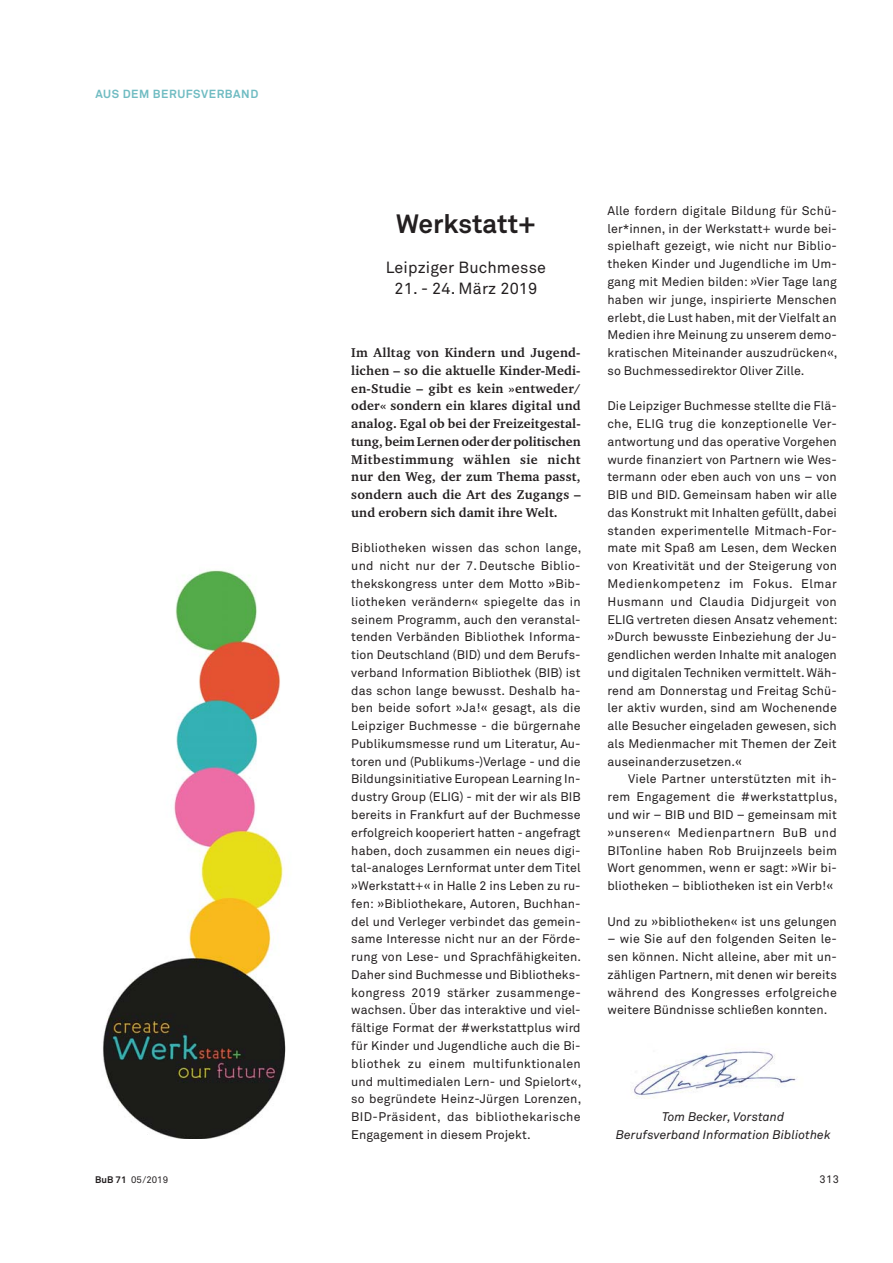
<style>
.page{position:relative;width:893px;height:1263px;background:#fff}
.page>*{position:absolute;margin:0;border:0;box-sizing:border-box;transform-origin:0 0}
.t1{font:700 26.25px "Akkurat Pro";color:#231f20}
.t2{font:16.05px "Akkurat Pro";letter-spacing:.01em;color:#231f20}
.t3{font:700 13.05px/17.7px "Charter ITC Pro";letter-spacing:.02em;color:#231f20;text-align:justify}
.t4{font:12.45px/17.7px "Akkurat Pro";letter-spacing:.005em;color:#231f20;text-align:justify}
.t5{font:italic 12.45px/17.7px "Akkurat Pro";letter-spacing:.005em;color:#231f20;text-align:center}
.t6{font:700 11.7px "Akkurat Pro";letter-spacing:.05em;color:#70bcc2}
.t7{font:10.95px "Akkurat Pro";color:#231f20}
.t8{font:9.45px "Akkurat Pro";letter-spacing:.01em;color:#231f20}
.s1{font-weight:700}
</style>
<div class="page">
<img style="left:103px;top:570px;width:183px;height:569px">
<img style="left:634px;top:1050px;width:162px;height:49px">
<p class="t6" style="left:95px;top:87px;width:164px">AUS DEM BERUFSVERBAND</p>
<h1 class="t1" style="left:396px;top:208px;width:141px">Werkstatt+</h1>
<p class="t2" style="left:386px;top:262px;width:162px">Leipziger Buchmesse</p>
<p class="t2" style="left:394px;top:282px;width:144px">21. - 24. März 2019</p>
<p class="t3" style="left:351px;top:344px;width:231px">Im Alltag von Kindern und Jugend&shy;lichen – so die aktuelle Kinder-Medi&shy;en-Studie – gibt es kein »entweder/ oder« sondern ein klares digital und analog. Egal ob bei der Freizeitgestal&shy;tung, beim Lernen oder der politischen Mitbestimmung wählen sie nicht nur den Weg, der zum Thema passt, sondern auch die Art des Zugangs – und erobern sich damit ihre Welt.</p>
<p class="t4" style="left:351px;top:541px;width:232px">Bibliotheken wissen das schon lange, und nicht nur der 7. Deutsche Biblio&shy;thekskongress unter dem Motto »Bib&shy;liotheken verändern« spiegelte das in seinem Programm, auch den veranstal&shy;tenden Verbänden Bibliothek Informa&shy;tion Deutschland (BID) und dem Berufs&shy;verband Information Bibliothek (BIB) ist das schon lange bewusst. Deshalb ha&shy;ben beide sofort »Ja!« gesagt, als die Leipziger Buchmesse - die bürgernahe Publikumsmesse rund um Literatur, Au&shy;toren und (Publikums-)Verlage - und die Bildungsinitiative European Learning In&shy;dustry Group (ELIG) - mit der wir als BIB bereits in Frankfurt auf der Buchmesse erfolgreich kooperiert hatten - angefragt haben, doch zusammen ein neues digi&shy;tal-analoges Lernformat unter dem Titel »Werkstatt+« in Halle 2 ins Leben zu ru&shy;fen: »Bibliothekare, Autoren, Buchhan&shy;del und Verleger verbindet das gemein&shy;same Interesse nicht nur an der Förde&shy;rung von Lese- und Sprachfähigkeiten.<br>Daher sind Buchmesse und Bibliotheks&shy;kongress 2019 stärker zusammenge&shy;wachsen. Über das interaktive und viel&shy;fältige Format der #werkstattplus wird für Kinder und Jugendliche auch die Bi&shy;bliothek zu einem multifunktionalen und multimedialen Lern- und Spielort«, so begründete Heinz-Jürgen Lorenzen, BID-Präsident, das bibliothekarische Engagement in diesem Projekt.</p>
<p class="t4" style="left:607px;top:203px;width:231px">Alle fordern digitale Bildung für Schü&shy;ler*innen, in der Werkstatt+ wurde bei&shy;spielhaft gezeigt, wie nicht nur Biblio&shy;theken Kinder und Jugendliche im Um&shy;gang mit Medien bilden: »Vier Tage lang haben wir junge, inspirierte Menschen erlebt, die Lust haben, mit der Vielfalt an Medien ihre Meinung zu unserem demo&shy;kratischen Miteinander auszudrücken«, so Buchmessedirektor Oliver Zille.</p>
<p class="t4" style="left:607px;top:399px;width:232px">Die Leipziger Buchmesse stellte die Flä&shy;che, ELIG trug die konzeptionelle Ver&shy;antwortung und das operative Vorgehen wurde finanziert von Partnern wie Wes&shy;termann oder eben auch von uns – von BIB und BID. Gemeinsam haben wir alle das Konstrukt mit Inhalten gefüllt, dabei standen experimentelle Mitmach-For&shy;mate mit Spaß am Lesen, dem Wecken von Kreativität und der Steigerung von Medienkompetenz im Fokus. Elmar Husmann und Claudia Didjurgeit von ELIG vertreten diesen Ansatz vehement: »Durch bewusste Einbeziehung der Ju&shy;gendlichen werden Inhalte mit analogen und digitalen Techniken vermittelt. Wäh&shy;rend am Donnerstag und Freitag Schü&shy;ler aktiv wurden, sind am Wochenende alle Besucher eingeladen gewesen, sich als Medienmacher mit Themen der Zeit auseinanderzusetzen.«</p>
<p class="t4" style="left:607px;top:772px;width:231px;text-indent:21px">Viele Partner unterstützten mit ih&shy;rem Engagement die #werkstattplus, und wir – BIB und BID – gemeinsam mit »unseren« Medienpartnern BuB und BITonline haben Rob Bruijnzeels beim Wort genommen, wenn er sagt: »Wir bi&shy;bliotheken – bibliotheken ist ein Verb!«</p>
<p class="t4" style="left:607px;top:914px;width:231px">Und zu »bibliotheken« ist uns gelungen</p>
<p class="t4" style="left:607px;top:932px;width:231px">– wie Sie auf den folgenden Seiten le&shy;sen können. Nicht alleine, aber mit un&shy;zähligen Partnern, mit denen wir bereits während des Kongresses erfolgreiche weitere Bündnisse schließen konnten.</p>
<p class="t5" style="left:616px;top:1108px;width:216px">Tom Becker, Vorstand<br>Berufsverband Information Bibliothek</p>
<p class="t8" style="left:95px;top:1176px;width:75px"><span class="s1">BuB 71</span> 05/2019</p>
<p class="t7" style="left:819px;top:1175px;width:21px">313</p>
</div>
